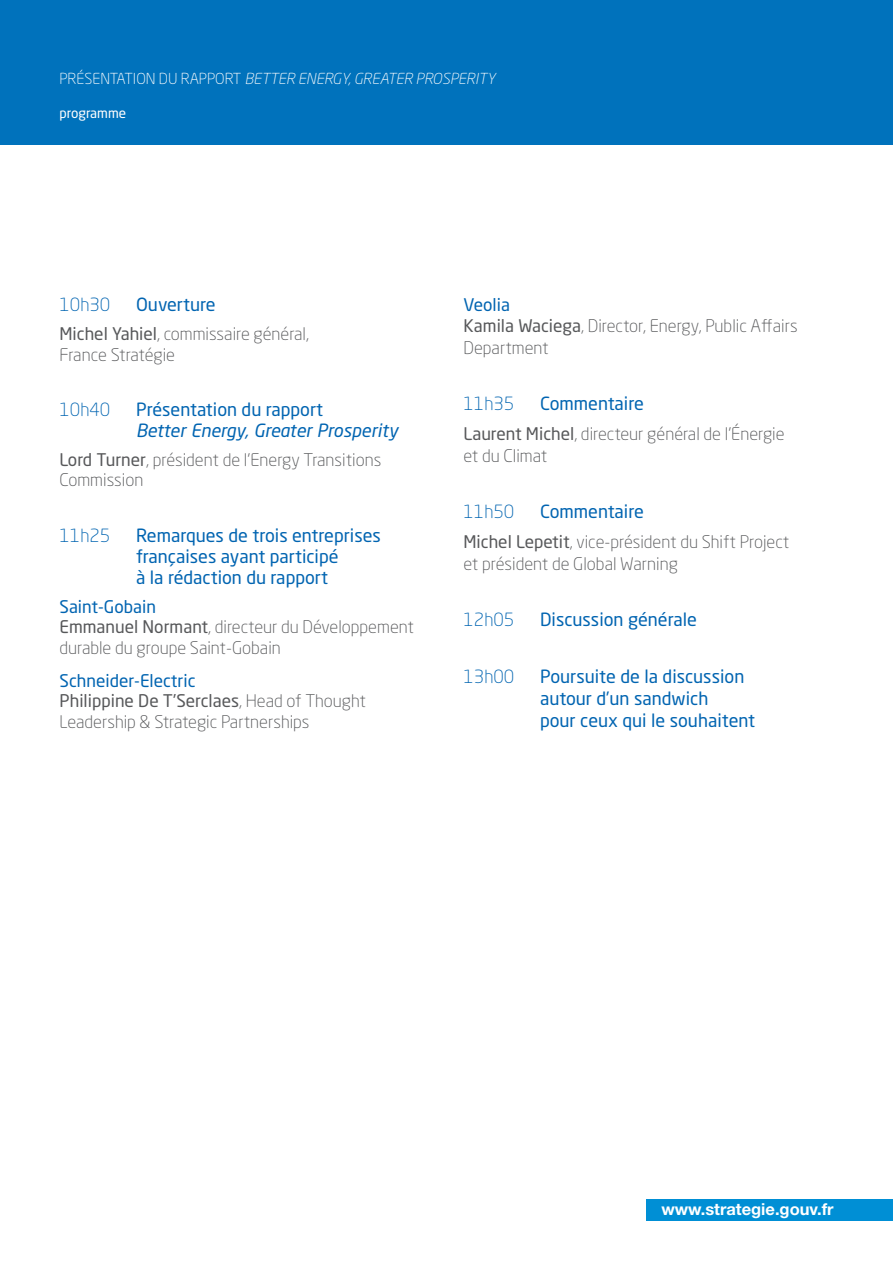
<style>
.page{position:relative;width:893px;height:1263px;background:#fff}
.page>*{position:absolute;margin:0;border:0;box-sizing:border-box;transform-origin:0 0}
.t1{font:18px/21.1px "Neo Sans Pro";color:#0164b1}
.t2{font:300 18px "Neo Sans Pro";color:#0164b1}
.t3{font:italic 18px "Neo Sans Pro";color:#0164b1}
.t4{font:300 17.25px/20.4px "Neo Sans Pro";color:#57585a}
.t5{font:700 16.5px "Helvetica Neue LT Com";color:#fff}
.t6{font:italic 300 15px "Neo Sans Pro";color:#fff}
.t7{font:13.5px "Neo Sans Pro";color:#fff}
.s1{font-style:normal}
.s2{font-weight:400}
.s3{font-weight:400;color:#0164b1}
</style>
<div class="page">
<div style="left:0;top:0;width:893px;height:145px;background:#0072bc"></div>
<div style="left:646px;top:1199px;width:247px;height:21px;background:#008fd5"></div>
<p class="t6" style="left:60px;top:73px;width:437px"><span class="s1">Présentation du raPPort</span> BETTER ENERGY, GREATER PROSPERITY</p>
<p class="t7" style="left:60px;top:108px;width:68px">programme</p>
<p class="t2" style="left:60px;top:298px;width:52px">10h30</p>
<p class="t1" style="left:136px;top:296px;width:81px">Ouverture</p>
<p class="t4" style="left:60px;top:325px;width:251px"><span class="s2">Michel Yahiel</span>, commissaire général,<br>France stratégie</p>
<p class="t2" style="left:60px;top:403px;width:52px">10h40</p>
<p class="t1" style="left:136px;top:400px;width:189px">Présentation du rapport</p>
<p class="t3" style="left:136px;top:424px;width:263px">Better Energy, Greater Prosperity</p>
<p class="t4" style="left:60px;top:451px;width:323px"><span class="s2">Lord Turner</span>, président de l’energy transitions<br>Commission</p>
<p class="t2" style="left:60px;top:528px;width:52px">11h25</p>
<p class="t1" style="left:136px;top:526px;width:246px">Remarques de trois entreprises françaises ayant participé<br>à la rédaction du rapport</p>
<p class="t4" style="left:60px;top:598px;width:356px"><span class="s3">Saint-Gobain<br></span><span class="s2">Emmanuel Normant</span>, directeur du développement durable du groupe saint-Gobain</p>
<p class="t4" style="left:60px;top:672px;width:308px"><span class="s3">Schneider-Electric<br></span><span class="s2">Philippine De T’Serclaes</span>, Head of thought<br>Leadership &amp; strategic Partnerships</p>
<p class="t4" style="left:463px;top:295px;width:336px;line-height:21.6px"><span class="s3">Veolia<br></span><span class="s2">Kamila Waciega</span>, director, energy, Public affairs department</p>
<p class="t2" style="left:463px;top:397px;width:52px">11h35</p>
<p class="t1" style="left:540px;top:395px;width:105px">Commentaire</p>
<p class="t4" style="left:463px;top:425px;width:323px;line-height:21.6px"><span class="s2">Laurent Michel</span>, directeur général de l’énergie et du Climat</p>
<p class="t2" style="left:463px;top:505px;width:52px">11h50</p>
<p class="t1" style="left:540px;top:503px;width:105px">Commentaire</p>
<p class="t4" style="left:463px;top:533px;width:327px;line-height:21.6px"><span class="s2">Michel Lepetit</span>, vice-président du shift Project et président de Global Warning</p>
<p class="t2" style="left:463px;top:613px;width:52px">12h05</p>
<p class="t1" style="left:540px;top:611px;width:158px">Discussion générale</p>
<p class="t2" style="left:463px;top:669px;width:52px">13h00</p>
<p class="t1" style="left:540px;top:667px;width:217px;line-height:22.4px">Poursuite de la discussion autour d’un sandwich<br>pour ceux qui le souhaitent</p>
<p class="t5" style="left:661px;top:1199px;width:174px">www.strategie.gouv.fr</p>
</div>
